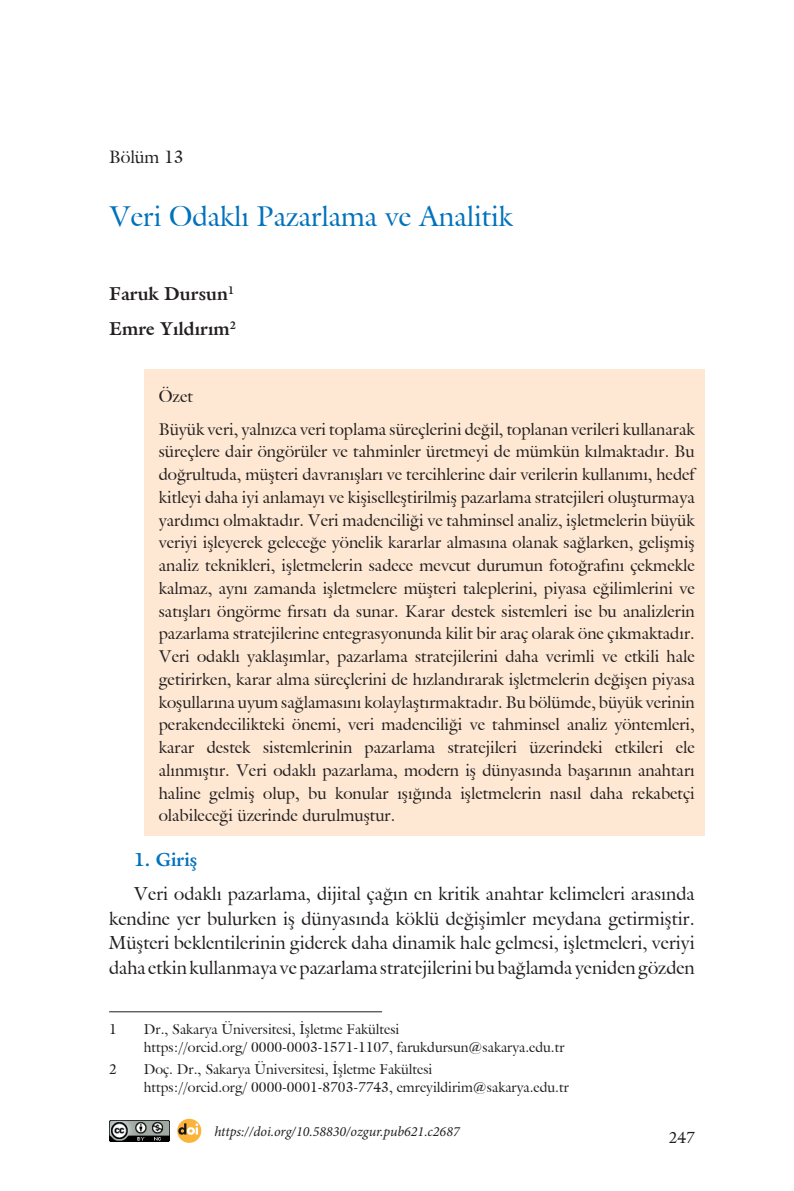
<style>
.page{position:relative;width:794px;height:1191px;background:#fff}
.page>*{position:absolute;margin:0;border:0;box-sizing:border-box;transform-origin:0 0}
.t1{font:28px "Galliard IT Cby BT";color:#0072bc}
.t2{font:18.38px/24.5px "Galliard IT Cby BT";color:#231f20;text-align:justify}
.t3{font:700 18.38px/34.5px "Galliard IT Cby BT";color:#231f20}
.t4{font:700 18.38px "Galliard IT Cby BT";color:#0072bc}
.t5{font:17.5px "Galliard IT Cby BT";color:#231f20}
.t6{font:16.62px/22.8px "Galliard IT Cby BT";color:#231f20}
.t7{font:15.75px "Galliard IT Cby BT";color:#231f20}
.t8{font:14px/17.5px "Galliard IT Cby BT";color:#231f20}
.t9{font:italic 14px "Minion Pro";color:#231f20}
</style>
<div class="page">
<div style="left:144px;top:369px;width:560px;height:47px;background:#fee8d3"></div>
<div style="left:144px;top:402px;width:560px;height:433px;background:#fee8d3"></div>
<hr style="left:109px;top:1011px;width:273px;height:1px;background:#231f20">
<img style="left:109px;top:1120px;width:60px;height:21px">
<svg style="left:177px;top:1118px;width:24px;height:24px"></svg>
<svg style="left:178px;top:1123px;width:20px;height:11px"></svg>
<p class="t5" style="left:109px;top:145px;width:76px">Bölüm 13</p>
<h1 class="t1" style="left:109px;top:198px;width:405px">Veri Odaklı Pazarlama ve Analitik</h1>
<p class="t3" style="left:109px;top:276px;width:128px">Faruk Dursun<sup>1<br></sup>Emre Yıldırım<sup>2</sup></p>
<p class="t6" style="left:159px;top:379px;width:537px;line-height:32.7px">Özet<br>Büyük veri, yalnızca veri toplama süreçlerini değil, toplanan verileri kullanarak</p>
<p class="t6" style="left:159px;top:440px;width:537px;text-align:justify">süreçlere dair öngörüler ve tahminler üretmeyi de mümkün kılmaktadır. Bu doğrultuda, müşteri davranışları ve tercihlerine dair verilerin kullanımı, hedef kitleyi daha iyi anlamayı ve kişiselleştirilmiş pazarlama stratejileri oluşturmaya yardımcı olmaktadır. Veri madenciliği ve tahminsel analiz, işletmelerin büyük veriyi işleyerek geleceğe yönelik kararlar almasına olanak sağlarken, gelişmiş analiz teknikleri, işletmelerin sadece mevcut durumun fotoğrafını çekmekle kalmaz, aynı zamanda işletmelere müşteri taleplerini, piyasa eğilimlerini ve satışları öngörme fırsatı da sunar. Karar destek sistemleri ise bu analizlerin pazarlama stratejilerine entegrasyonunda kilit bir araç olarak öne çıkmaktadır.<br>Veri odaklı yaklaşımlar, pazarlama stratejilerini daha verimli ve etkili hale getirirken, karar alma süreçlerini de hızlandırarak işletmelerin değişen piyasa koşullarına uyum sağlamasını kolaylaştırmaktadır. Bu bölümde, büyük verinin perakendecilikteki önemi, veri madenciliği ve tahminsel analiz yöntemleri, karar destek sistemlerinin pazarlama stratejileri üzerindeki etkileri ele alınmıştır. Veri odaklı pazarlama, modern iş dünyasında başarının anahtarı haline gelmiş olup, bu konular ışığında işletmelerin nasıl daha rekabetçi olabileceği üzerinde durulmuştur.</p>
<p class="t4" style="left:134px;top:847px;width:65px">1. Giriş</p>
<p class="t2" style="left:109px;top:881px;width:587px;text-indent:25px">Veri odaklı pazarlama, dijital çağın en kritik anahtar kelimeleri arasında kendine yer bulurken iş dünyasında köklü değişimler meydana getirmiştir.<br>Müşteri beklentilerinin giderek daha dinamik hale gelmesi, işletmeleri, veriyi daha etkin kullanmaya ve pazarlama stratejilerini bu bağlamda yeniden gözden</p>
<p class="t8" style="left:109px;top:1020px;width:9px">1</p>
<p class="t8" style="left:144px;top:1020px;width:422px">Dr., Sakarya Üniversitesi, İşletme Fakültesi<br>https://orcid.org/ 0000-0003-1571-1107, farukdursun@sakarya.edu.tr</p>
<p class="t8" style="left:109px;top:1060px;width:9px">2</p>
<p class="t8" style="left:144px;top:1060px;width:426px">Doç. Dr., Sakarya Üniversitesi, İşletme Fakültesi<br>https://orcid.org/ 0000-0001-8703-7743, emreyildirim@sakarya.edu.tr</p>
<p class="t9" style="left:214px;top:1121px;width:247px">https://doi.org/10.58830/ozgur.pub621.c2687</p>
<p class="t7" style="left:668px;top:1127px;width:28px">247</p>
</div>
